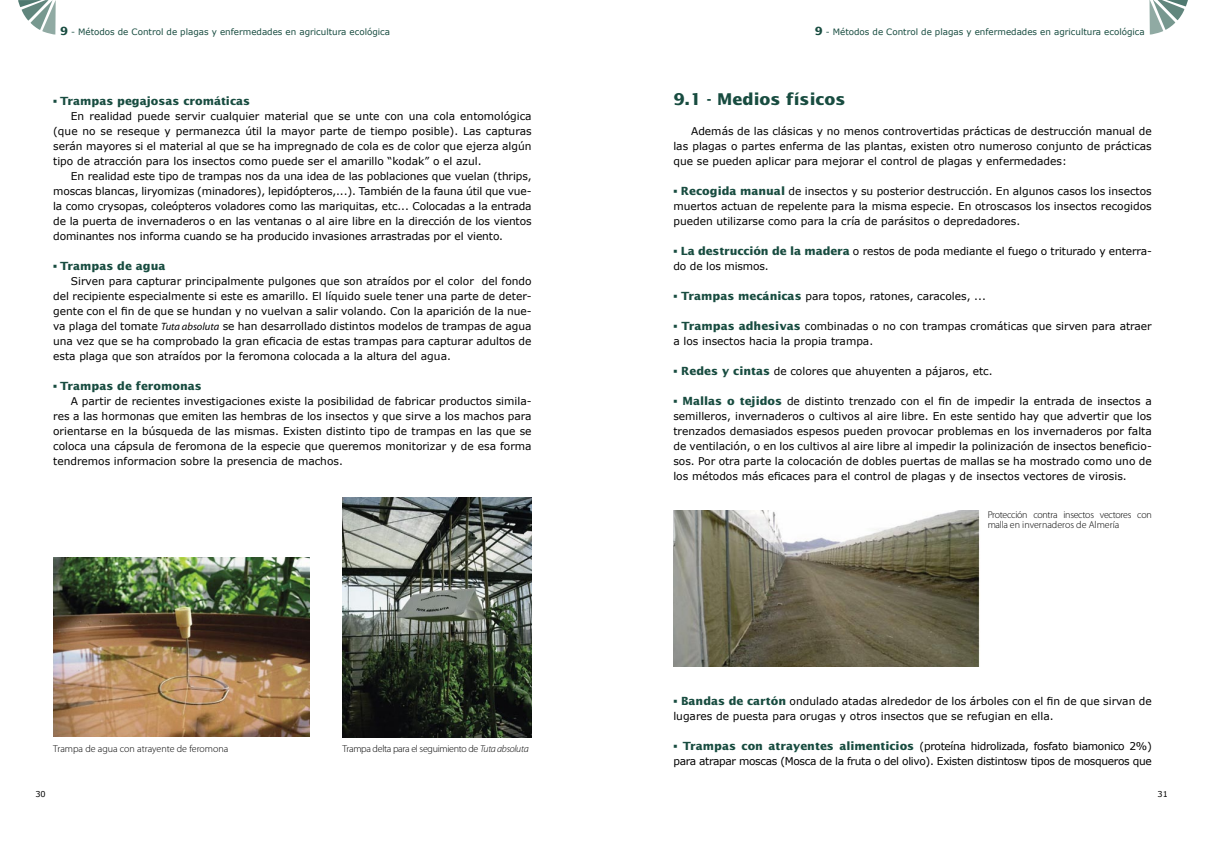
<style>
.page{position:relative;width:1205px;height:851px;background:#fff}
.page>*{position:absolute;margin:0;border:0;box-sizing:border-box;transform-origin:0 0}
.t1{font:700 16.25px "Lucida Sans";color:#184c40}
.t2{font:700 11.25px "Lucida Sans";color:#184c40}
.t3{font:10.62px/15px "Verdana";color:#000;text-align:justify}
.t4{font:10.62px/15px "Verdana";letter-spacing:-.03em;color:#000}
.t5{font:300 10px/10px "Myriad Pro";letter-spacing:-.03em;color:#000}
.t6{font:300 10px "Myriad Pro";color:#000}
.t7{font:8.75px "Verdana";color:#184c40}
.t8{font:8.12px "Verdana";color:#000}
.s1{font-family:"Lucida Sans";font-weight:700;font-size:11.25px}
.s2{font-family:"Arial"}
.s3{font-family:"Myriad Pro";font-style:italic}
.s4{font-family:"Arial";font-weight:700;font-size:11.25px;color:#184c40}
.s5{font-family:"Lucida Sans";font-weight:700;font-size:11.25px;color:#184c40}
.s6{font-style:italic}
</style>
<div class="page">
<svg style="left:18px;top:0;width:38px;height:35px"></svg>
<svg style="left:1149px;top:0;width:39px;height:35px"></svg>
<img style="left:53px;top:557px;width:256px;height:179px">
<img style="left:342px;top:497px;width:189px;height:240px">
<img style="left:673px;top:510px;width:307px;height:157px">
<p class="t7" style="left:60px;top:26px;width:331px"><span class="s1">9</span> - Métodos de Control de plagas y enfermedades en agricultura ecológica</p>
<p class="t7" style="left:815px;top:26px;width:331px"><span class="s1">9</span> - Métodos de Control de plagas y enfermedades en agricultura ecológica</p>
<p class="t2" style="left:53px;top:94px;width:198px"><span class="s2">▪</span> Trampas pegajosas cromáticas</p>
<p class="t3" style="left:53px;top:108px;width:480px;text-indent:18px">En realidad puede servir cualquier material que se unte con una cola entomológica (que no se reseque y permanezca útil la mayor parte de tiempo posible). Las capturas serán mayores si el material al que se ha impregnado de cola es de color que ejerza algún tipo de atracción para los insectos como puede ser el amarillo “kodak” o el azul.</p>
<p class="t3" style="left:53px;top:168px;width:480px;text-indent:18px">En realidad este tipo de trampas nos da una idea de las poblaciones que vuelan (thrips, moscas blancas, liryomizas (minadores), lepidópteros,...). También de la fauna útil que vue&shy;la como crysopas, coleópteros voladores como las mariquitas, etc... Colocadas a la entrada de la puerta de invernaderos o en las ventanas o al aire libre en la dirección de los vientos dominantes nos informa cuando se ha producido invasiones arrastradas por el viento.</p>
<p class="t2" style="left:53px;top:259px;width:114px"><span class="s2">▪</span> Trampas de agua</p>
<p class="t3" style="left:53px;top:273px;width:480px;text-indent:18px">Sirven para capturar principalmente pulgones que son atraídos por el color del fondo del recipiente especialmente si este es amarillo. El líquido suele tener una parte de deter&shy;gente con el fin de que se hundan y no vuelvan a salir volando. Con la aparición de la nue&shy;va plaga del tomate <span class="s3">Tuta absoluta</span> se han desarrollado distintos modelos de trampas de agua una vez que se ha comprobado la gran eficacia de estas trampas para capturar adultos de esta plaga que son atraídos por la feromona colocada a la altura del agua.</p>
<p class="t2" style="left:53px;top:379px;width:150px"><span class="s2">▪</span> Trampas de feromonas</p>
<p class="t3" style="left:53px;top:393px;width:480px;text-indent:18px">A partir de recientes investigaciones existe la posibilidad de fabricar productos simila&shy;res a las hormonas que emiten las hembras de los insectos y que sirve a los machos para orientarse en la búsqueda de las mismas. Existen distinto tipo de trampas en las que se coloca una cápsula de feromona de la especie que queremos monitorizar y de esa forma tendremos informacion sobre la presencia de machos.</p>
<p class="t1" style="left:673px;top:89px;width:174px">9.1 - Medios físicos</p>
<p class="t3" style="left:673px;top:123px;width:480px;text-indent:18px">Además de las clásicas y no menos controvertidas prácticas de destrucción manual de las plagas o partes enferma de las plantas, existen otro numeroso conjunto de prácticas que se pueden aplicar para mejorar el control de plagas y enfermedades:</p>
<p class="t3" style="left:673px;top:183px;width:480px"><span class="s4">▪</span> <span class="s5">Recogida manual</span> de insectos y su posterior destrucción. En algunos casos los insectos muertos actuan de repelente para la misma especie. En otroscasos los insectos recogidos pueden utilizarse como para la cría de parásitos o depredadores.</p>
<p class="t3" style="left:673px;top:243px;width:480px"><span class="s4">▪</span> <span class="s5">La destrucción de la madera</span> o restos de poda mediante el fuego o triturado y enterra&shy;do de los mismos.</p>
<p class="t3" style="left:673px;top:288px;width:314px"><span class="s4">▪</span> <span class="s5">Trampas mecánicas</span> para topos, ratones, caracoles, ...</p>
<p class="t3" style="left:673px;top:318px;width:480px"><span class="s4">▪</span> <span class="s5">Trampas adhesivas</span> combinadas o no con trampas cromáticas que sirven para atraer a los insectos hacia la propia trampa.</p>
<p class="t3" style="left:673px;top:363px;width:321px"><span class="s4">▪</span> <span class="s5">Redes y cintas</span> de colores que ahuyenten a pájaros, etc.</p>
<p class="t3" style="left:673px;top:393px;width:480px"><span class="s4">▪</span> <span class="s5">Mallas o tejidos</span> de distinto trenzado con el fin de impedir la entrada de insectos a semilleros, invernaderos o cultivos al aire libre. En este sentido hay que advertir que los trenzados demasiados espesos pueden provocar problemas en los invernaderos por falta de ventilación, o en los cultivos al aire libre al impedir la polinización de insectos beneficio&shy;sos. Por otra parte la colocación de dobles puertas de mallas se ha mostrado como uno de los métodos más eficaces para el control de plagas y de insectos vectores de virosis.</p>
<p class="t5" style="left:987px;top:509px;width:166px">Protección contra insectos vectores con malla en invernaderos de Almería</p>
<p class="t6" style="left:53px;top:743px;width:177px">Trampa de agua con atrayente de feromona</p>
<p class="t5" style="left:342px;top:743px;width:188px">Trampa delta para el seguimiento de <span class="s6">Tuta absoluta</span></p>
<p class="t3" style="left:673px;top:693px;width:480px"><span class="s4">▪</span> <span class="s5">Bandas de cartón</span> ondulado atadas alrededor de los árboles con el fin de que sirvan de lugares de puesta para orugas y otros insectos que se refugian en ella.</p>
<p class="t4" style="left:673px;top:738px;width:480px"><span class="s4">▪</span> <span class="s5">Trampas con atrayentes alimenticios</span> (proteína hidrolizada, fosfato biamonico 2%) para atrapar moscas (Mosca de la fruta o del olivo). Existen distintosw tipos de mosqueros que</p>
<p class="t8" style="left:35px;top:788px;width:12px">30</p>
<p class="t8" style="left:1157px;top:788px;width:12px">31</p>
</div>
